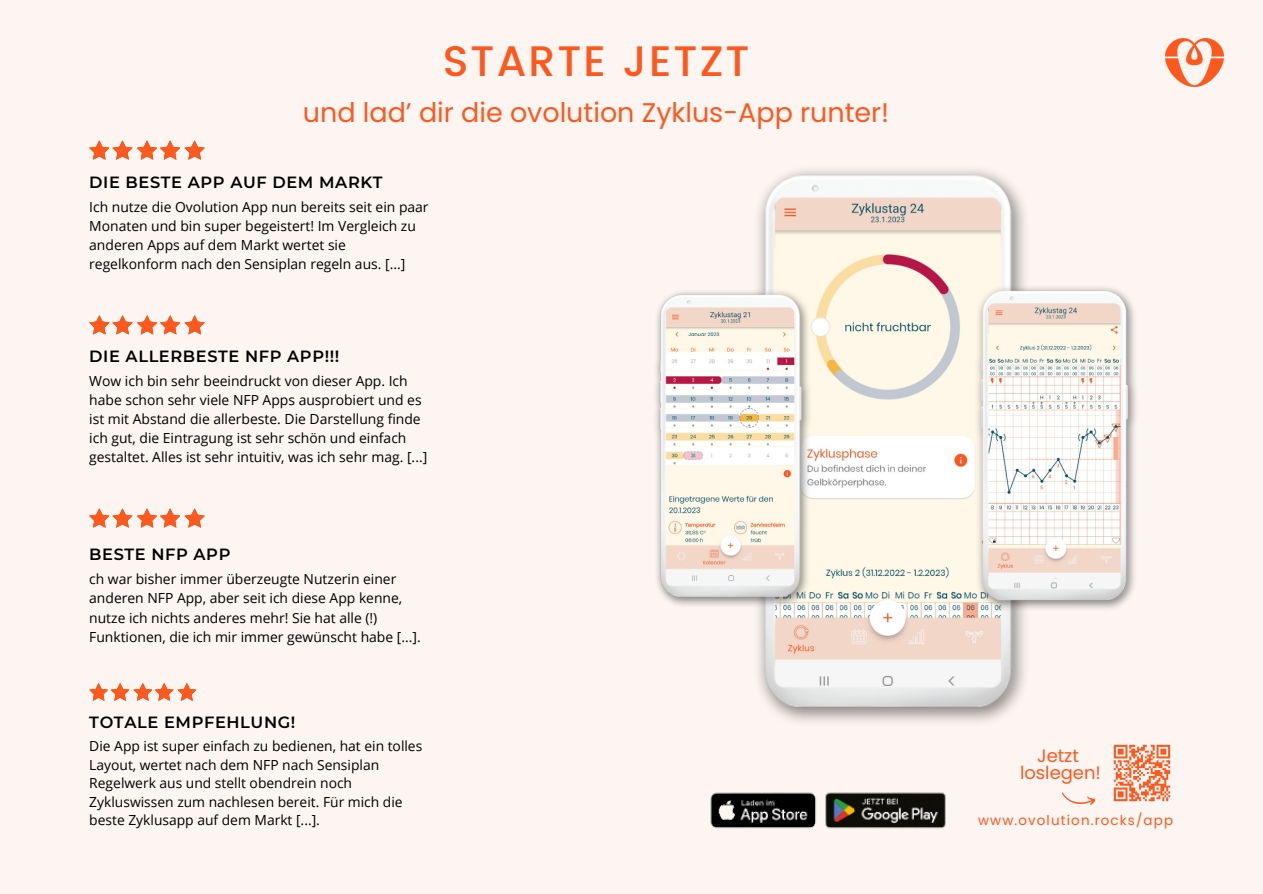
<style>
.page{position:relative;width:1263px;height:894px;background:#fff}
.page>*{position:absolute;margin:0;border:0;box-sizing:border-box;transform-origin:0 0}
.t1{font:500 42.6px "Poppins";letter-spacing:.05em;color:#fd591f}
.t2{font:27px "Poppins";color:#fd591f}
.t3{font:18px "Poppins";color:#fd591f}
.t4{font:600 16.2px "Montserrat";letter-spacing:.04em;color:#010101}
.t5{font:13.95px/19px "Open Sans";color:#000}
.t6{font:13.8px/18.5px "Open Sans";color:#000}
.t7{font:13.5px "Poppins";letter-spacing:.085em;color:#fd591f}
</style>
<div class="page">
<div style="left:0;top:0;width:1263px;height:893px;background:#fcf5f2"></div>
<svg style="left:89px;top:140px;width:116px;height:20px"></svg>
<svg style="left:89px;top:315px;width:116px;height:19px"></svg>
<svg style="left:89px;top:508px;width:116px;height:19px"></svg>
<svg style="left:1062px;top:792px;width:34px;height:13px"></svg>
<img style="left:655px;top:169px;width:481px;height:553px">
<svg style="left:89px;top:683px;width:107px;height:17px"></svg>
<img style="left:711px;top:792px;width:103px;height:37px">
<img style="left:814px;top:792px;width:132px;height:37px">
<img style="left:1113px;top:744px;width:58px;height:58px">
<img style="left:1166px;top:39px;width:57px;height:47px">
<p class="t1" style="left:443px;top:36px;width:308px">STARTE JETZT</p>
<p class="t2" style="left:303px;top:93px;width:588px">und lad’ dir die ovolution Zyklus-App runter!</p>
<p class="t4" style="left:89px;top:172px;width:295px">DIE BESTE APP AUF DEM MARKT</p>
<p class="t5" style="left:89px;top:197px;width:341px">Ich nutze die Ovolution App nun bereits seit ein paar Monaten und bin super begeistert! Im Vergleich zu anderen Apps auf dem Markt wertet sie regelkonform nach den Sensiplan regeln aus. [...]</p>
<p class="t4" style="left:89px;top:346px;width:252px">DIE ALLERBESTE NFP APP!!!</p>
<p class="t5" style="left:89px;top:371px;width:340px">Wow ich bin sehr beeindruckt von dieser App. Ich habe schon sehr viele NFP Apps ausprobiert und es ist mit Abstand die allerbeste. Die Darstellung finde ich gut, die Eintragung ist sehr schön und einfach gestaltet. Alles ist sehr intuitiv, was ich sehr mag. [...]</p>
<p class="t4" style="left:89px;top:544px;width:143px">BESTE NFP APP</p>
<p class="t5" style="left:89px;top:569px;width:333px">ch war bisher immer überzeugte Nutzerin einer anderen NFP App, aber seit ich diese App kenne, nutze ich nichts anderes mehr! Sie hat alle (!)<br>Funktionen, die ich mir immer gewünscht habe [...].</p>
<p class="t4" style="left:89px;top:712px;width:208px">TOTALE EMPFEHLUNG!</p>
<p class="t6" style="left:89px;top:736px;width:335px">Die App ist super einfach zu bedienen, hat ein tolles Layout, wertet nach dem NFP nach Sensiplan Regelwerk aus und stellt obendrein noch Zykluswissen zum nachlesen bereit. Für mich die beste Zyklusapp auf dem Markt [...].</p>
<p class="t3" style="left:1037px;top:742px;width:43px">Jetzt</p>
<p class="t3" style="left:1020px;top:760px;width:82px">loslegen!</p>
<p class="t7" style="left:978px;top:810px;width:196px">www.ovolution.rocks/app</p>
</div>
